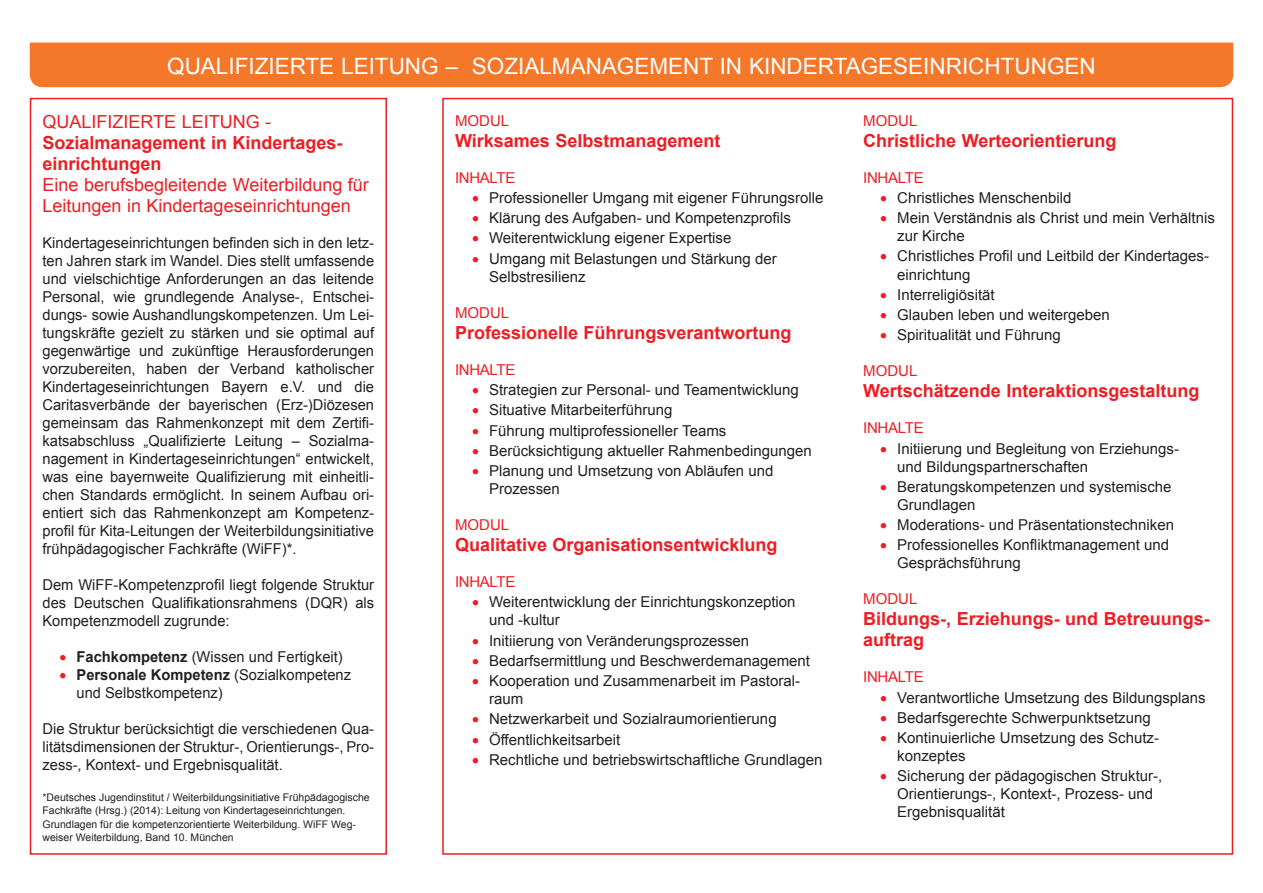
<style>
.page{position:relative;width:1263px;height:893px;background:#fff}
.page>*{position:absolute;margin:0;border:0;box-sizing:border-box;transform-origin:0 0}
.t1{font:22.5px "Arial";color:#fff}
.t2{font:700 18px/21px "Arial";color:#ee1d23}
.t3{font:18px/21px "Arial";color:#ee1d23}
.t4{font:15px/18px "Arial";color:#231f20}
.t5{font:15px "Arial";letter-spacing:-.02em;color:#ee1d23}
.t6{font:10.5px/13.5px "Arial";color:#231f20}
.s1{color:#ee1d23}
.s2{font-weight:700}
</style>
<div class="page">
<div style="left:30px;top:98px;width:357px;height:757px;border:2px solid #ee1d23"></div>
<div style="left:30px;top:43px;width:1203px;height:44px;background:#f4772a"></div>
<h1 class="t1" style="left:167px;top:51px;width:930px">QUALIFIZIERTE LEITUNG – SOZIALMANAGEMENT IN KINDERTAGESEINRICHTUNGEN</h1>
<p class="t3" style="left:43px;top:111px;width:230px">QUALIFIZIERTE LEITUNG -</p>
<p class="t2" style="left:43px;top:133px;width:302px">Sozialmanagement in Kindertages&shy;einrichtungen</p>
<p class="t3" style="left:43px;top:174px;width:328px">Eine berufsbegleitende Weiterbildung für<br>Leitungen in Kindertageseinrichtungen</p>
<p class="t4" style="left:43px;top:234px;width:333px;text-align:justify">Kindertageseinrichtungen befinden sich in den letz&shy;ten Jahren stark im Wandel. Dies stellt umfassende und vielschichtige Anforderungen an das leitende Personal, wie grundlegende Analyse-, Entschei&shy;dungs- sowie Aushandlungskompetenzen. Um Lei&shy;tungskräfte gezielt zu stärken und sie optimal auf gegenwärtige und zukünftige Herausforderungen vorzubereiten, haben der Verband katholischer Kindertageseinrichtungen Bayern e.V. und die Caritasverbände der bayerischen (Erz-)Diözesen gemeinsam das Rahmenkonzept mit dem Zertifi&shy;katsabschluss „Qualifizierte Leitung – Sozialma&shy;nagement in Kindertageseinrichtungen“ entwickelt, was eine bayernweite Qualifizierung mit einheitli&shy;chen Standards ermöglicht. In seinem Aufbau ori&shy;entiert sich das Rahmenkonzept am Kompetenz&shy;profil für Kita-Leitungen der Weiterbildungsinitiative frühpädagogischer Fachkräfte (WiFF)*.</p>
<p class="t4" style="left:43px;top:576px;width:333px;text-align:justify">Dem WiFF-Kompetenzprofil liegt folgende Struktur des Deutschen Qualifikationsrahmens (DQR) als Kompetenzmodell zugrunde:</p>
<p class="t4" style="left:60px;top:648px;width:285px"><span class="s1">•</span> <span class="s2">Fachkompetenz</span> (Wissen und Fertigkeit)</p>
<p class="t4" style="left:77px;top:666px;width:276px;text-indent:-17px"><span class="s1">•</span> <span class="s2">Personale Kompetenz</span> (Sozialkompetenz und Selbstkompetenz)</p>
<p class="t4" style="left:43px;top:720px;width:333px;text-align:justify">Die Struktur berücksichtigt die verschiedenen Qua&shy;litätsdimensionen der Struktur-, Orientierungs-, Pro&shy;zess-, Kontext- und Ergebnisqualität.</p>
<p class="t6" style="left:43px;top:790px;width:329px">*Deutsches Jugendinstitut / Weiterbildungsinitiative Frühpädagogische Fachkräfte (Hrsg.) (2014): Leitung von Kindertageseinrichtungen.<br>Grundlagen für die kompetenzorientierte Weiterbildung. WiFF Weg&shy;weiser Weiterbildung, Band 10. München</p>
<p class="t5" style="left:455px;top:111px;width:56px">MODUL</p>
<p class="t2" style="left:455px;top:131px;width:267px">Wirksames Selbstmanagement</p>
<p class="t5" style="left:455px;top:168px;width:62px">INHALTE</p>
<p class="t4" style="left:472px;top:189px;width:353px"><span class="s1">•</span> Professioneller Umgang mit eigener Führungsrolle</p>
<p class="t4" style="left:472px;top:209px;width:320px"><span class="s1">•</span> Klärung des Aufgaben- und Kompetenzprofils</p>
<p class="t4" style="left:472px;top:229px;width:261px"><span class="s1">•</span> Weiterentwicklung eigener Expertise</p>
<p class="t4" style="left:489px;top:250px;width:289px;text-indent:-17px"><span class="s1">•</span> Umgang mit Belastungen und Stärkung der<br>Selbstresilienz</p>
<p class="t5" style="left:455px;top:303px;width:56px">MODUL</p>
<p class="t2" style="left:455px;top:323px;width:338px">Professionelle Führungsverantwortung</p>
<p class="t5" style="left:455px;top:360px;width:62px">INHALTE</p>
<p class="t4" style="left:472px;top:381px;width:328px"><span class="s1">•</span> Strategien zur Personal- und Teamentwicklung</p>
<p class="t4" style="left:472px;top:401px;width:202px"><span class="s1">•</span> Situative Mitarbeiterführung</p>
<p class="t4" style="left:472px;top:421px;width:256px"><span class="s1">•</span> Führung multiprofessioneller Teams</p>
<p class="t4" style="left:472px;top:442px;width:341px"><span class="s1">•</span> Berücksichtigung aktueller Rahmenbedingungen</p>
<p class="t4" style="left:489px;top:462px;width:286px;text-indent:-17px"><span class="s1">•</span> Planung und Umsetzung von Abläufen und<br>Prozessen</p>
<p class="t5" style="left:455px;top:515px;width:56px">MODUL</p>
<p class="t2" style="left:455px;top:535px;width:324px">Qualitative Organisationsentwicklung</p>
<p class="t5" style="left:455px;top:572px;width:62px">INHALTE</p>
<p class="t4" style="left:489px;top:593px;width:308px;text-indent:-17px"><span class="s1">•</span> Weiterentwicklung der Einrichtungskonzeption und -kultur</p>
<p class="t4" style="left:472px;top:631px;width:279px"><span class="s1">•</span> Initiierung von Veränderungsprozessen</p>
<p class="t4" style="left:472px;top:652px;width:339px"><span class="s1">•</span> Bedarfsermittlung und Beschwerdemanagement</p>
<p class="t4" style="left:489px;top:672px;width:312px;text-indent:-17px"><span class="s1">•</span> Kooperation und Zusammenarbeit im Pastoral&shy;raum</p>
<p class="t4" style="left:472px;top:710px;width:306px"><span class="s1">•</span> Netzwerkarbeit und Sozialraumorientierung</p>
<p class="t4" style="left:472px;top:730px;width:150px"><span class="s1">•</span> Öffentlichkeitsarbeit</p>
<p class="t4" style="left:472px;top:751px;width:352px"><span class="s1">•</span> Rechtliche und betriebswirtschaftliche Grundlagen</p>
<p class="t5" style="left:863px;top:111px;width:56px">MODUL</p>
<p class="t2" style="left:863px;top:131px;width:255px">Christliche Werteorientierung</p>
<p class="t5" style="left:863px;top:168px;width:62px">INHALTE</p>
<p class="t4" style="left:880px;top:189px;width:193px"><span class="s1">•</span> Christliches Menschenbild</p>
<p class="t4" style="left:897px;top:209px;width:319px;text-indent:-17px"><span class="s1">•</span> Mein Verständnis als Christ und mein Verhältnis zur Kirche</p>
<p class="t4" style="left:897px;top:247px;width:313px;text-indent:-17px"><span class="s1">•</span> Christliches Profil und Leitbild der Kindertages&shy;einrichtung</p>
<p class="t4" style="left:880px;top:286px;width:116px"><span class="s1">•</span> Interreligiösität</p>
<p class="t4" style="left:880px;top:306px;width:231px"><span class="s1">•</span> Glauben leben und weitergeben</p>
<p class="t4" style="left:880px;top:326px;width:182px"><span class="s1">•</span> Spiritualität und Führung</p>
<p class="t5" style="left:863px;top:361px;width:56px">MODUL</p>
<p class="t2" style="left:863px;top:381px;width:338px">Wertschätzende Interaktionsgestaltung</p>
<p class="t5" style="left:863px;top:418px;width:62px">INHALTE</p>
<p class="t4" style="left:897px;top:439px;width:283px;text-indent:-17px"><span class="s1">•</span> Initiierung und Begleitung von Erziehungs&shy;und Bildungspartnerschaften</p>
<p class="t4" style="left:897px;top:478px;width:276px;text-indent:-17px"><span class="s1">•</span> Beratungskompetenzen und systemische<br>Grundlagen</p>
<p class="t4" style="left:880px;top:516px;width:295px"><span class="s1">•</span> Moderations- und Präsentationstechniken</p>
<p class="t4" style="left:897px;top:536px;width:273px;text-indent:-17px"><span class="s1">•</span> Professionelles Konfliktmanagement und<br>Gesprächsführung</p>
<p class="t5" style="left:863px;top:589px;width:56px">MODUL</p>
<p class="t2" style="left:863px;top:609px;width:348px">Bildungs-, Erziehungs- und Betreuungs&shy;auftrag</p>
<p class="t5" style="left:863px;top:667px;width:62px">INHALTE</p>
<p class="t4" style="left:880px;top:688px;width:327px"><span class="s1">•</span> Verantwortliche Umsetzung des Bildungsplans</p>
<p class="t4" style="left:880px;top:709px;width:272px"><span class="s1">•</span> Bedarfsgerechte Schwerpunktsetzung</p>
<p class="t4" style="left:897px;top:729px;width:263px;text-indent:-17px"><span class="s1">•</span> Kontinuierliche Umsetzung des Schutz&shy;konzeptes</p>
<p class="t4" style="left:897px;top:767px;width:267px;text-indent:-17px"><span class="s1">•</span> Sicherung der pädagogischen Struktur-,<br>Orientierungs-, Kontext-, Prozess- und<br>Ergebnisqualität</p>
</div>
